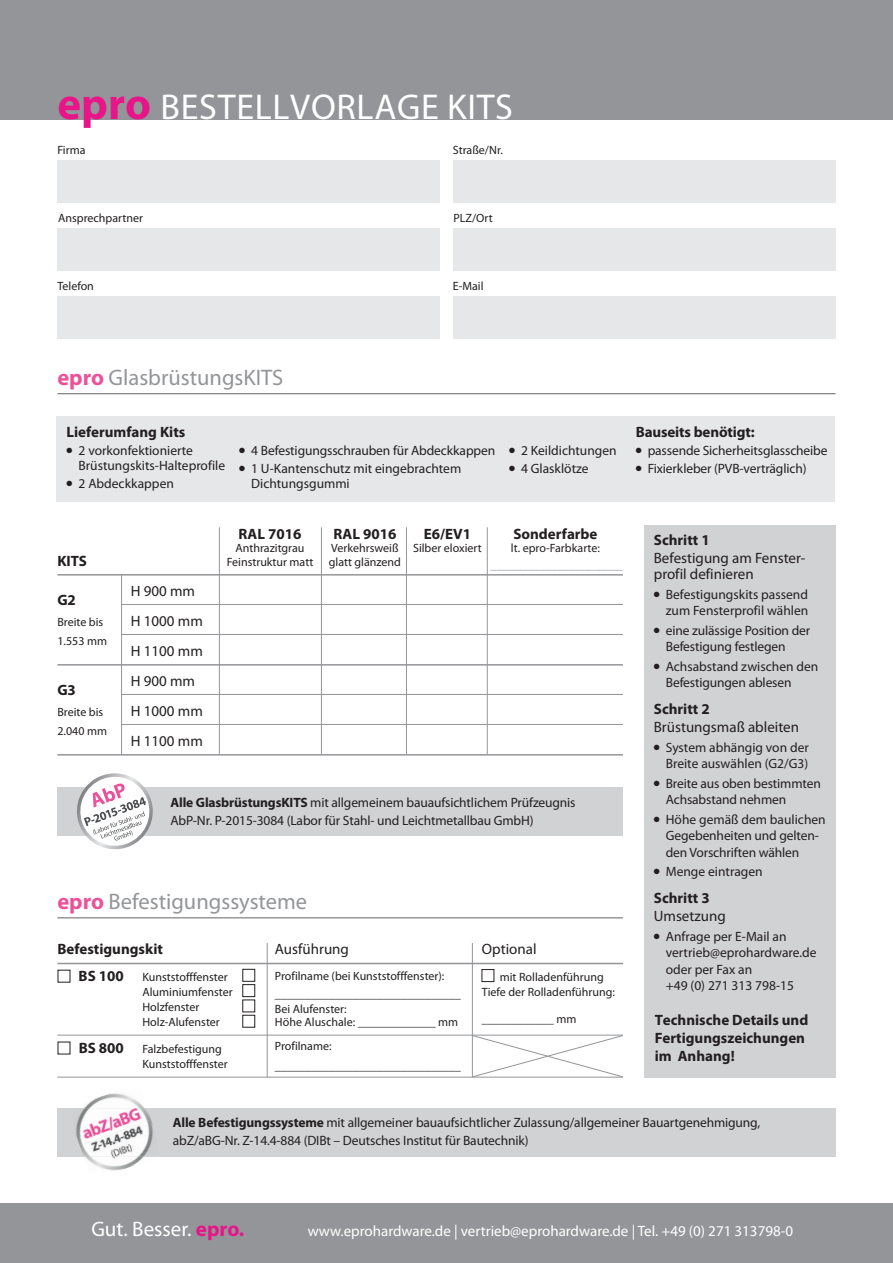
<style>
.page{position:relative;width:893px;height:1263px;background:#fff}
.page>*{position:absolute;margin:0;border:0;box-sizing:border-box;transform-origin:0 0}
.t1{font:36px "Myriad Pro";letter-spacing:.02em;color:#fff}
.t2{font:22.5px "Myriad Pro";color:#939598}
.t3{font:21px "Myriad Pro";color:#fff}
.t4{font:700 15px/18px "Myriad Pro";color:#231f20}
.t5{font:15px/16.5px "Myriad Pro";color:#231f20}
.t6{font:15px "Myriad Pro";color:#fff}
.t7{font:13.5px/16.5px "Myriad Pro";letter-spacing:-.01em;color:#231f20}
.t8{font:12px "Myriad Pro";color:#231f20}
.s1{font-weight:700;font-size:45px;color:#e81589}
.s2{font-weight:700;color:#ec5299}
.s3{font-weight:700}
.s4{font-weight:700;font-size:15px}
.s5{font-weight:700;color:#e81589}
</style>
<div class="page">
<div style="left:57px;top:1108px;width:779px;height:49px;background:#d1d2d4"></div>
<div style="left:0;top:0;width:893px;height:119px;background:#939598"></div>
<div style="left:0;top:1203px;width:893px;height:60px;background:#939598"></div>
<hr style="left:57px;top:393px;width:779px;height:1px;background:#636366">
<div style="left:57px;top:161px;width:383px;height:42px;background:#e6e7e9"></div>
<div style="left:57px;top:297px;width:383px;height:42px;background:#e6e7e9"></div>
<div style="left:57px;top:229px;width:383px;height:42px;background:#e6e7e9"></div>
<div style="left:453px;top:161px;width:383px;height:42px;background:#e6e7e9"></div>
<div style="left:453px;top:229px;width:383px;height:42px;background:#e6e7e9"></div>
<div style="left:453px;top:297px;width:383px;height:42px;background:#e6e7e9"></div>
<div style="left:56px;top:417px;width:778px;height:85px;background:#e6e7e9"></div>
<div style="left:644px;top:525px;width:192px;height:553px;background:#d1d2d4"></div>
<hr style="left:57px;top:574px;width:566px;height:1px;background:#939598">
<hr style="left:121px;top:604px;width:502px;height:1px;background:#939598">
<hr style="left:121px;top:634px;width:502px;height:1px;background:#939598">
<hr style="left:57px;top:664px;width:566px;height:1px;background:#939598">
<hr style="left:121px;top:694px;width:502px;height:1px;background:#939598">
<hr style="left:121px;top:724px;width:502px;height:1px;background:#939598">
<hr style="left:57px;top:754px;width:566px;height:1px;background:#939598">
<hr style="left:219px;top:527px;width:1px;height:227px;background:#939598">
<hr style="left:321px;top:527px;width:1px;height:227px;background:#939598">
<hr style="left:406px;top:527px;width:1px;height:227px;background:#939598">
<hr style="left:487px;top:527px;width:1px;height:227px;background:#939598">
<hr style="left:121px;top:574px;width:1px;height:181px;background:#939598">
<img style="left:84px;top:1093px;width:60px;height:15px">
<img style="left:85px;top:1157px;width:59px;height:14px">
<img style="left:76px;top:1108px;width:75px;height:37px">
<img style="left:80px;top:1119px;width:73px;height:38px">
<hr style="left:57px;top:917px;width:566px;height:1px;background:#636366">
<hr style="left:57px;top:963px;width:566px;height:1px;background:#939598">
<hr style="left:57px;top:1035px;width:566px;height:1px;background:#939598">
<hr style="left:57px;top:1077px;width:566px;height:1px;background:#939598">
<hr style="left:267px;top:943px;width:1px;height:134px;background:#939598">
<hr style="left:472px;top:943px;width:1px;height:134px;background:#939598">
<div style="left:482px;top:969px;width:12px;height:13px;border:1px solid #231f20"></div>
<svg style="left:472px;top:1034px;width:151px;height:44px"></svg>
<div style="left:242px;top:969px;width:13px;height:13px;border:1px solid #231f20"></div>
<div style="left:242px;top:984px;width:13px;height:13px;border:1px solid #231f20"></div>
<div style="left:242px;top:999px;width:13px;height:13px;border:1px solid #231f20"></div>
<div style="left:242px;top:1015px;width:13px;height:12px;border:1px solid #231f20"></div>
<div style="left:57px;top:787px;width:566px;height:49px;background:#d1d2d4"></div>
<svg style="left:77px;top:773px;width:76px;height:77px"></svg>
<h1 class="t1" style="left:57px;top:85px;width:457px"><span class="s1">epro</span> BESTELLVORLAGE KITS</h1>
<p class="t8" style="left:57px;top:142px;width:30px">Firma</p>
<p class="t8" style="left:453px;top:142px;width:51px">Straße/Nr.</p>
<p class="t8" style="left:58px;top:210px;width:86px">Ansprechpartner</p>
<p class="t8" style="left:453px;top:210px;width:41px">PLZ/Ort</p>
<p class="t8" style="left:57px;top:278px;width:38px">Telefon</p>
<p class="t8" style="left:453px;top:278px;width:32px">E-Mail</p>
<h2 class="t2" style="left:57px;top:363px;width:227px"><span class="s2">epro</span> GlasbrüstungsKITS</h2>
<p class="t4" style="left:67px;top:422px;width:120px">Lieferumfang Kits</p>
<p class="t7" style="left:79px;top:443px;width:148px;line-height:15px;text-indent:-12px">● 2 vorkonfektionierte<br>Brüstungskits-Halteprofile</p>
<p class="t7" style="left:67px;top:475px;width:109px">● 2 Abdeckkappen</p>
<p class="t7" style="left:239px;top:442px;width:258px">● 4 Befestigungsschrauben für Abdeckkappen</p>
<p class="t7" style="left:251px;top:461px;width:212px;line-height:15px;text-indent:-12px">● 1 U-Kantenschutz mit eingebrachtem<br>Dichtungsgummi</p>
<p class="t7" style="left:509px;top:442px;width:109px">● 2 Keildichtungen</p>
<p class="t7" style="left:509px;top:460px;width:81px">● 4 Glasklötze</p>
<p class="t4" style="left:239px;top:524px;width:64px">RAL 7016</p>
<p class="t4" style="left:333px;top:524px;width:64px">RAL 9016</p>
<p class="t4" style="left:424px;top:524px;width:49px">E6/EV1</p>
<p class="t4" style="left:513px;top:524px;width:86px">Sonderfarbe</p>
<p class="t8" style="left:236px;top:541px;width:70px">Anthrazitgrau</p>
<p class="t8" style="left:331px;top:541px;width:152px">Verkehrsweiß Silber eloxiert</p>
<p class="t8" style="left:511px;top:541px;width:91px">lt. epro-Farbkarte:</p>
<p class="t4" style="left:57px;top:551px;width:31px">KITS</p>
<p class="t8" style="left:227px;top:554px;width:88px">Feinstruktur matt</p>
<p class="t8" style="left:329px;top:554px;width:74px">glatt glänzend</p>
<p class="t4" style="left:57px;top:590px;width:20px">G2</p>
<p class="t5" style="left:131px;top:582px;width:66px">H 900 mm</p>
<p class="t8" style="left:57px;top:614px;width:47px">Breite bis</p>
<p class="t5" style="left:131px;top:612px;width:73px">H 1000 mm</p>
<p class="t8" style="left:57px;top:634px;width:51px">1.553 mm</p>
<p class="t5" style="left:131px;top:642px;width:73px">H 1100 mm</p>
<p class="t4" style="left:57px;top:680px;width:20px">G3</p>
<p class="t5" style="left:131px;top:672px;width:66px">H 900 mm</p>
<p class="t8" style="left:57px;top:704px;width:47px">Breite bis</p>
<p class="t5" style="left:131px;top:702px;width:73px">H 1000 mm</p>
<p class="t8" style="left:57px;top:724px;width:51px">2.040 mm</p>
<p class="t5" style="left:131px;top:732px;width:73px">H 1100 mm</p>
<p class="t7" style="left:171px;top:793px;width:406px;line-height:18px"><span class="s3">Alle GlasbrüstungsKITS</span> mit allgemeinem bauaufsichtlichem Prüfzeugnis<br>AbP-Nr. P-2015-3084 (Labor für Stahl- und Leichtmetallbau GmbH)</p>
<h2 class="t2" style="left:57px;top:887px;width:251px"><span class="s2">epro</span> Befestigungssysteme</h2>
<p class="t4" style="left:57px;top:940px;width:107px">Befestigungskit</p>
<p class="t5" style="left:275px;top:941px;width:76px">Ausführung</p>
<p class="t5" style="left:482px;top:941px;width:56px">Optional</p>
<p class="t8" style="left:79px;top:970px;width:151px"><span class="s4">BS 100</span> Kunststofffenster</p>
<p class="t8" style="left:275px;top:968px;width:171px">Profilname (bei Kunststofffenster):</p>
<p class="t8" style="left:500px;top:970px;width:105px">mit Rolladenführung</p>
<p class="t8" style="left:142px;top:985px;width:92px">Aluminiumfenster</p>
<p class="t8" style="left:275px;top:986px;width:187px">_______________________________</p>
<p class="t8" style="left:482px;top:985px;width:134px">Tiefe der Rolladenführung:</p>
<p class="t8" style="left:142px;top:1000px;width:58px">Holzfenster</p>
<p class="t8" style="left:275px;top:1001px;width:73px">Bei Alufenster:</p>
<p class="t8" style="left:142px;top:1015px;width:79px">Holz-Alufenster</p>
<p class="t8" style="left:275px;top:1015px;width:185px">Höhe Aluschale: _____________ mm</p>
<p class="t8" style="left:482px;top:1012px;width:96px">____________ mm</p>
<p class="t8" style="left:79px;top:1042px;width:145px"><span class="s4">BS 800</span> Falzbefestigung</p>
<p class="t8" style="left:275px;top:1039px;width:58px">Profilname:</p>
<p class="t8" style="left:142px;top:1057px;width:87px">Kunststofffenster</p>
<p class="t8" style="left:275px;top:1058px;width:187px">_______________________________</p>
<p class="t4" style="left:636px;top:422px;width:120px">Bauseits benötigt:</p>
<p class="t7" style="left:636px;top:442px;width:193px">● passende Sicherheitsglasscheibe</p>
<p class="t7" style="left:636px;top:460px;width:172px">● Fixierkleber (PVB-verträglich)</p>
<p class="t4" style="left:654px;top:530px;width:57px">Schritt 1</p>
<p class="t5" style="left:654px;top:549px;width:153px">Befestigung am Fenster&shy;profil definieren</p>
<p class="t7" style="left:654px;top:586px;width:156px;text-align:right">● Befestigungskits passend zum Fensterprofil wählen</p>
<p class="t7" style="left:666px;top:622px;width:146px;text-indent:-12px">● eine zulässige Position der<br>Befestigung festlegen</p>
<p class="t7" style="left:666px;top:658px;width:154px;text-indent:-12px">● Achsabstand zwischen den<br>Befestigungen ablesen</p>
<p class="t4" style="left:654px;top:700px;width:57px">Schritt 2</p>
<p class="t5" style="left:654px;top:719px;width:147px">Brüstungsmaß ableiten</p>
<p class="t7" style="left:654px;top:739px;width:157px;text-align:right">● System abhängig von der<br>Breite auswählen (G2/G3)</p>
<p class="t7" style="left:666px;top:775px;width:157px;text-indent:-12px">● Breite aus oben bestimmten<br>Achsabstand nehmen</p>
<p class="t7" style="left:666px;top:811px;width:161px;text-indent:-12px">● Höhe gemäß dem baulichen<br>Gegebenheiten und gelten&shy;den Vorschriften wählen</p>
<p class="t7" style="left:654px;top:863px;width:110px">● Menge eintragen</p>
<p class="t4" style="left:654px;top:889px;width:57px">Schritt 3</p>
<p class="t5" style="left:654px;top:908px;width:74px">Umsetzung</p>
<p class="t7" style="left:666px;top:928px;width:152px;text-indent:-12px">● Anfrage per E-Mail an vertrieb@eprohardware.de oder per Fax an<br>+49 (0) 271 313 798-15</p>
<p class="t4" style="left:655px;top:1010px;width:155px">Technische Details und<br>Fertigungszeichungen im Anhang!</p>
<p class="t7" style="left:173px;top:1114px;width:589px;line-height:18px"><span class="s3">Alle Befestigungssysteme</span> mit allgemeiner bauaufsichtlicher Zulassung/allgemeiner Bauartgenehmigung, abZ/aBG-Nr. Z-14.4-884 (DIBt – Deutsches Institut für Bautechnik)</p>
<h3 class="t3" style="left:91px;top:1216px;width:154px">Gut. Besser. <span class="s5">epro.</span></h3>
<p class="t6" style="left:308px;top:1222px;width:487px">www.eprohardware.de | vertrieb@eprohardware.de | Tel. +49 (0) 271 313798-0</p>
</div>
